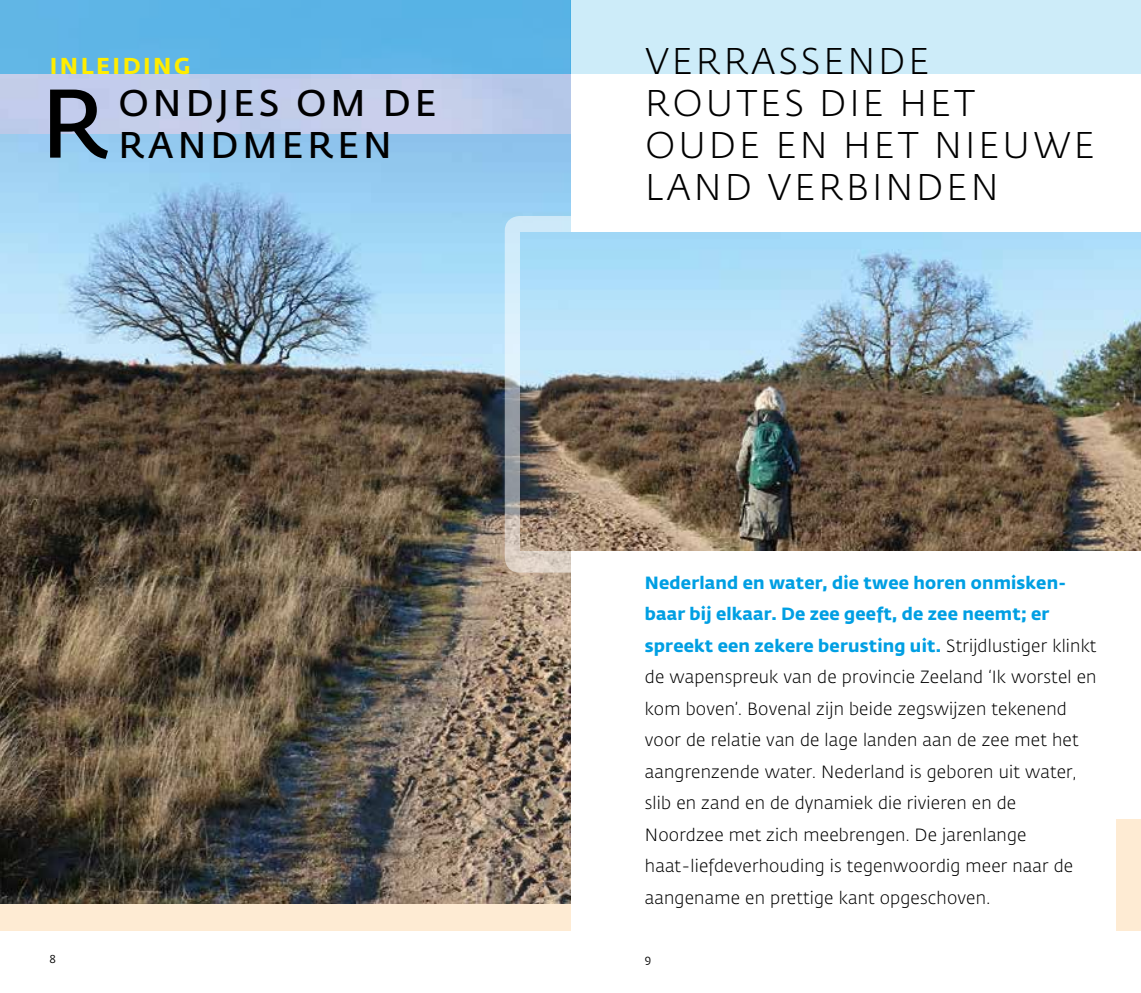
<style>
.page{position:relative;width:1141px;height:993px;background:#fff}
.page>*{position:absolute;margin:0;border:0;box-sizing:border-box;transform-origin:0 0}
.t1{font:600 96.08px "Fedra Sans Pro";color:#000}
.t2{font:300 36.75px/42px "Fedra Sans Pro";letter-spacing:.08em;color:#000}
.t3{font:600 36.75px/42px "Fedra Sans Pro";letter-spacing:.11em;color:#000}
.t4{font:700 22.75px "Fedra Sans Pro";letter-spacing:.11em;color:#ffed00}
.t5{font:300 17.5px/31.5px "Fedra Sans Pro";letter-spacing:.01em;color:#000}
.t6{font:11.38px "Fedra Sans Pro";color:#000}
.s1{font-weight:700;color:#009fe3}
</style>
<div class="page">
<div style="left:1116px;top:819px;width:25px;height:111px;background:#feebd3"></div>
<div style="left:0;top:819px;width:570px;height:111px;background:#feebd3"></div>
<img style="left:0;top:134px;width:570px;height:769px">
<div style="left:570px;top:0;width:571px;height:74px;background:#cdecf9"></div>
<div style="left:0;top:0;width:570px;height:74px;background:#5bb4e6"></div>
<svg style="left:505px;top:216px;width:105px;height:356px"></svg>
<img style="left:521px;top:232px;width:620px;height:318px">
<h3 class="t4" style="left:50px;top:47px;width:142px">INLEIDING</h3>
<h1 class="t1" style="left:41px;top:54px;width:70px">R</h1>
<h2 class="t3" style="left:118px;top:80px;width:319px">ONDJES OM DE<br>RANDMEREN</h2>
<h2 class="t2" style="left:645px;top:39px;width:451px">VERRASSENDE<br>ROUTES DIE HET<br>OUDE EN HET NIEUWE<br>LAND VERBINDEN</h2>
<p class="t5" style="left:645px;top:566px;width:453px"><span class="s1">Nederland en water, die twee horen onmisken&shy;baar bij elkaar. De zee geeft, de zee neemt; er spreekt een zekere berusting uit.</span> Strijdlustiger klinkt de wapenspreuk van de provincie Zeeland ‘Ik worstel en kom boven’. Bovenal zijn beide zegswijzen tekenend voor de relatie van de lage landen aan de zee met het aangrenzende water. Nederland is geboren uit water, slib en zand en de dynamiek die rivieren en de Noordzee met zich meebrengen. De jarenlange haat-liefdeverhouding is tegenwoordig meer naar de aangename en prettige kant opgeschoven.</p>
<p class="t6" style="left:50px;top:951px;width:8px">8</p>
<p class="t6" style="left:645px;top:951px;width:8px">9</p>
</div>
